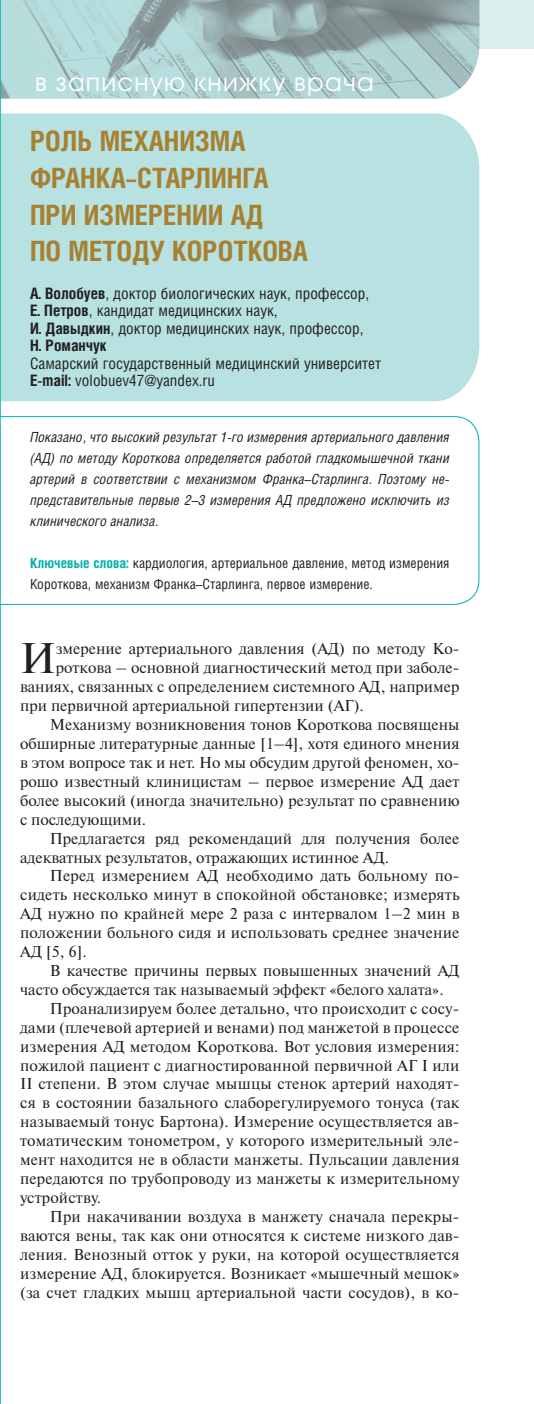
<style>
.page{position:relative;width:534px;height:1404px;background:#fff}
.page>*{position:absolute;margin:0;border:0;box-sizing:border-box;transform-origin:0 0}
.t1{font:42.7px "Newton C";color:#231f20}
.t2{font:700 28px/36.8px "Helios Cond";color:#a78131}
.t3{font:24.5px "Avant Garde Gothic C";letter-spacing:.05em;color:#fff}
.t4{font:15.75px "Newton C";letter-spacing:.01em;color:#231f20}
.t5{font:15.75px/17.5px "Helios Cond";color:#231f20}
.t6{font:italic 14px/21px "Helios Cond";color:#231f20;text-align:justify}
.t7{font:14px/21px "Helios Cond";color:#231f20}
.s1{font-weight:700}
.s2{font-weight:700;color:#00afad}
</style>
<div class="page">
<div style="left:0;top:0;width:534px;height:49px;background:#daefee"></div>
<div style="left:1px;top:113px;width:478px;height:288px;background:#b7e2e1"></div>
<svg style="left:1px;top:416px;width:478px;height:189px"></svg>
<svg style="left:1px;top:0;width:433px;height:98px;background:#a4c2c3"></svg>
<img style="left:434px;top:0;width:45px;height:98px">
<hr style="left:0;top:0;width:1px;height:1403px;background:#00afad">
<h3 class="t3" style="left:35px;top:71px;width:340px">в записную книжку врача</h3>
<h2 class="t2" style="left:30px;top:125px;width:279px">РОЛЬ МЕХАНИЗМА<br>ФРАНКА–СТАРЛИНГА<br>ПРИ ИЗМЕРЕНИИ АД<br>ПО МЕТОДУ КОРОТКОВА</h2>
<p class="t5" style="left:30px;top:286px;width:340px"><span class="s1">А. Волобуев</span>, доктор биологических наук, профессор, <span class="s1">Е. Петров</span>, кандидат медицинских наук,<br><span class="s1">И. Давыдкин</span>, доктор медицинских наук, профессор, <span class="s1">Н. Романчук</span></p>
<p class="t5" style="left:30px;top:356px;width:352px">Самарский государственный медицинский университет<br><span class="s1">E-mail:</span> volobuev47@yandex.ru</p>
<p class="t6" style="left:30px;top:428px;width:421px">Показано, что высокий результат 1-го измерения артериального давления (АД) по методу Короткова определяется работой гладкомышечной ткани артерий в соответствии с механизмом Франка–Старлинга. Поэтому не&shy;представительные первые 2–3 измерения АД предложено исключить из клинического анализа.</p>
<p class="t7" style="left:30px;top:554px;width:421px"><span class="s2">Ключевые слова:</span> кардиология, артериальное давление, метод измерения<br>Короткова, механизм Франка–Старлинга, первое измерение.</p>
<h1 class="t1" style="left:20px;top:643px;width:37px">И</h1>
<p class="t4" style="left:56px;top:643px;width:405px">змерение артериального давления (АД) по методу Ко-</p>
<p class="t4" style="left:56px;top:662px;width:405px">роткова – основной диагностический метод при заболе-</p>
<p class="t4" style="left:20px;top:681px;width:441px">ваниях, связанных с определением системного АД, например</p>
<p class="t4" style="left:20px;top:700px;width:345px">при первичной артериальной гипертензии (АГ).</p>
<p class="t4" style="left:50px;top:718px;width:411px">Механизму возникновения тонов Короткова посвящены</p>
<p class="t4" style="left:20px;top:737px;width:441px">обширные литературные данные [1–4], хотя единого мнения</p>
<p class="t4" style="left:20px;top:756px;width:441px">в этом вопросе так и нет. Но мы обсудим другой феномен, хо-</p>
<p class="t4" style="left:20px;top:775px;width:441px">рошо известный клиницистам – первое измерение АД дает</p>
<p class="t4" style="left:20px;top:794px;width:441px">более высокий (иногда значительно) результат по сравнению</p>
<p class="t4" style="left:20px;top:813px;width:127px">с последующими.</p>
<p class="t4" style="left:50px;top:832px;width:411px">Предлагается ряд рекомендаций для получения более</p>
<p class="t4" style="left:20px;top:851px;width:370px">адекватных результатов, отражающих истинное АД.</p>
<p class="t4" style="left:50px;top:870px;width:411px">Перед измерением АД необходимо дать больному по-</p>
<p class="t4" style="left:20px;top:889px;width:441px">сидеть несколько минут в спокойной обстановке; измерять</p>
<p class="t4" style="left:20px;top:907px;width:441px">АД нужно по крайней мере 2 раза с интервалом 1–2 мин в</p>
<p class="t4" style="left:20px;top:926px;width:441px">положении больного сидя и использовать среднее значение</p>
<p class="t4" style="left:20px;top:945px;width:68px">АД [5, 6].</p>
<p class="t4" style="left:50px;top:964px;width:411px">В качестве причины первых повышенных значений АД</p>
<p class="t4" style="left:20px;top:983px;width:425px">часто обсуждается так называемый эффект «белого халата».</p>
<p class="t4" style="left:50px;top:1002px;width:411px">Проанализируем более детально, что происходит с сосу-</p>
<p class="t4" style="left:20px;top:1021px;width:441px">дами (плечевой артерией и венами) под манжетой в процессе</p>
<p class="t4" style="left:20px;top:1040px;width:441px">измерения АД методом Короткова. Вот условия измерения:</p>
<p class="t4" style="left:20px;top:1059px;width:441px">пожилой пациент с диагностированной первичной АГ I или</p>
<p class="t4" style="left:20px;top:1078px;width:441px">II степени. В этом случае мышцы стенок артерий находят-</p>
<p class="t4" style="left:20px;top:1096px;width:441px">ся в состоянии базального слаборегулируемого тонуса (так</p>
<p class="t4" style="left:20px;top:1115px;width:441px">называемый тонус Бартона). Измерение осуществляется ав-</p>
<p class="t4" style="left:20px;top:1134px;width:441px">томатическим тонометром, у которого измерительный эле-</p>
<p class="t4" style="left:20px;top:1153px;width:441px">мент находится не в области манжеты. Пульсации давления</p>
<p class="t4" style="left:20px;top:1172px;width:441px">передаются по трубопроводу из манжеты к измерительному</p>
<p class="t4" style="left:20px;top:1191px;width:82px">устройству.</p>
<p class="t4" style="left:50px;top:1210px;width:411px">При накачивании воздуха в манжету сначала перекры-</p>
<p class="t4" style="left:20px;top:1229px;width:441px">ваются вены, так как они относятся к системе низкого дав-</p>
<p class="t4" style="left:20px;top:1248px;width:441px">ления. Венозный отток у руки, на которой осуществляется</p>
<p class="t4" style="left:20px;top:1267px;width:441px">измерение АД, блокируется. Возникает «мышечный мешок»</p>
<p class="t4" style="left:20px;top:1285px;width:441px">(за счет гладких мышц артериальной части сосудов), в ко-</p>
</div>
